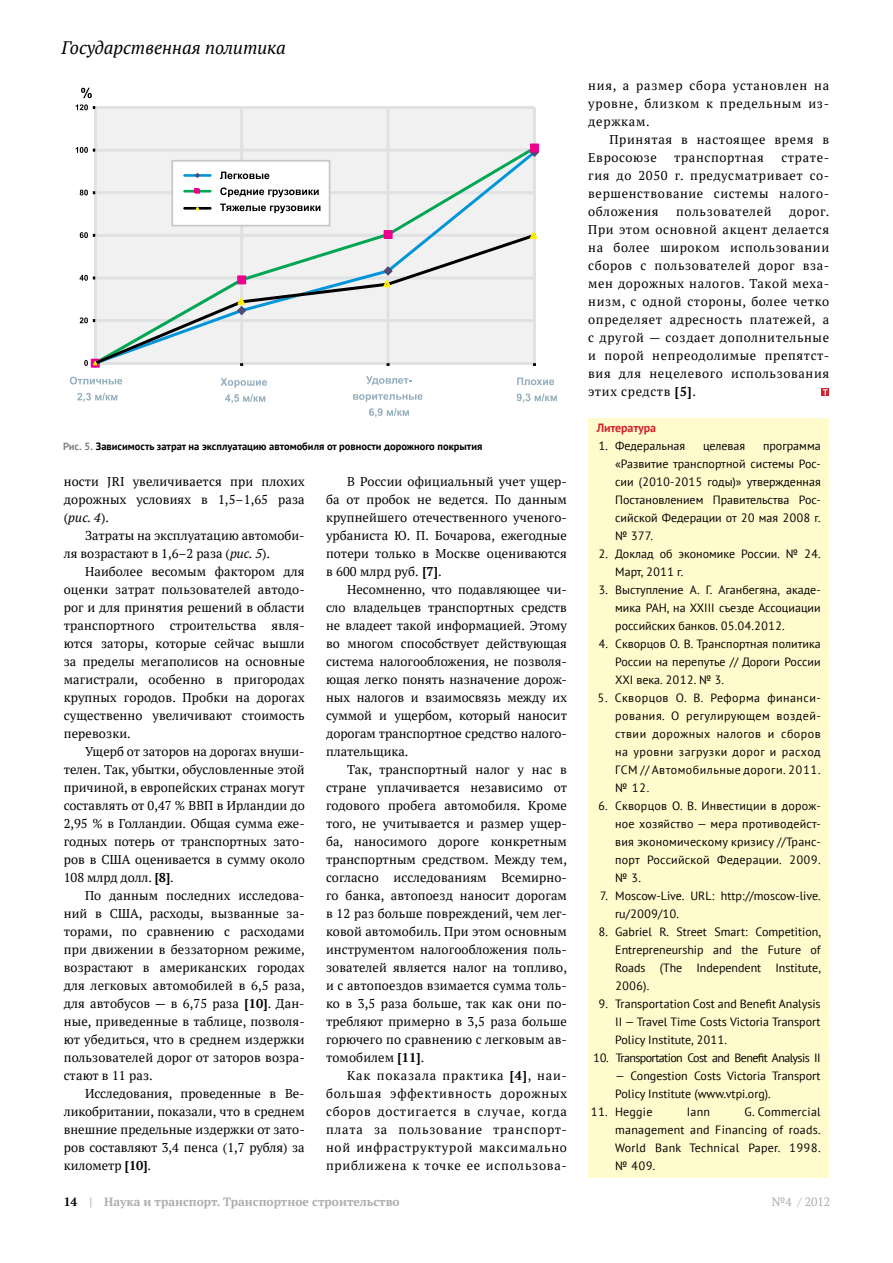
<style>
.page{position:relative;width:893px;height:1263px;background:#fff}
.page>*{position:absolute;margin:0;border:0;box-sizing:border-box;transform-origin:0 0}
.t1{font:italic 18px "PT Serif";color:#000}
.t2{font:12.75px/18px "PT Serif";letter-spacing:.01em;color:#000;text-align:justify}
.t3{font:12.75px/18px "PT Serif";letter-spacing:.05em;color:#000}
.t4{font:12px/18px "PT Sans";color:#000;text-align:justify}
.t5{font:700 12px "PT Serif";color:#abadb0}
.t6{font:12px "PT Sans";letter-spacing:-.05em;color:#000}
.t7{font:700 12px "PT Sans";letter-spacing:-.01em;color:#d2232a}
.t8{font:12px "PT Sans";letter-spacing:.02em;color:#000}
.t9{font:12px "PT Serif";color:#abadb0}
.t10{font:700 10.5px "PT Sans";color:#000}
.s1{color:#808285}
.s2{font-style:italic}
.s3{font-weight:700}
.s4{color:#000}
</style>
<div class="page">
<div style="left:588px;top:418px;width:241px;height:760px;background:#fffbcc"></div>
<div style="left:95px;top:109px;width:437px;height:256px;background:#f1f1f2"></div>
<hr style="left:95px;top:106px;width:439px;height:3px;background:#e0e1e2">
<hr style="left:240px;top:108px;width:3px;height:255px;background:#e0e1e2">
<hr style="left:387px;top:108px;width:3px;height:255px;background:#e0e1e2">
<hr style="left:533px;top:108px;width:3px;height:255px;background:#e0e1e2">
<hr style="left:94px;top:108px;width:3px;height:255px;background:#e0e1e2">
<svg style="left:95px;top:148px;width:439px;height:86px"></svg>
<svg style="left:384px;top:230px;width:9px;height:4px"></svg>
<svg style="left:530px;top:144px;width:9px;height:13px"></svg>
<svg style="left:95px;top:234px;width:441px;height:131px"></svg>
<svg style="left:237px;top:266px;width:156px;height:49px"></svg>
<svg style="left:530px;top:232px;width:7px;height:7px"></svg>
<svg style="left:84px;top:359px;width:16px;height:9px"></svg>
<svg style="left:80px;top:317px;width:15px;height:6px"></svg>
<svg style="left:80px;top:275px;width:15px;height:6px"></svg>
<svg style="left:80px;top:232px;width:15px;height:6px"></svg>
<svg style="left:80px;top:190px;width:15px;height:5px"></svg>
<svg style="left:76px;top:147px;width:19px;height:6px"></svg>
<svg style="left:76px;top:104px;width:19px;height:6px"></svg>
<svg style="left:517px;top:377px;width:37px;height:8px"></svg>
<svg style="left:517px;top:393px;width:39px;height:10px"></svg>
<svg style="left:70px;top:377px;width:52px;height:7px"></svg>
<svg style="left:77px;top:393px;width:40px;height:9px"></svg>
<svg style="left:220px;top:378px;width:47px;height:10px"></svg>
<svg style="left:225px;top:394px;width:40px;height:9px"></svg>
<svg style="left:366px;top:376px;width:46px;height:9px"></svg>
<svg style="left:353px;top:394px;width:70px;height:8px"></svg>
<svg style="left:369px;top:408px;width:40px;height:9px"></svg>
<div style="left:171px;top:160px;width:159px;height:66px;background:#fff;border:2px solid #c7c8ca"></div>
<hr style="left:183px;top:174px;width:29px;height:3px;background:#0095da">
<hr style="left:183px;top:190px;width:29px;height:3px;background:#00a651">
<hr style="left:183px;top:207px;width:29px;height:3px;background:#000">
<svg style="left:195px;top:173px;width:5px;height:5px"></svg>
<svg style="left:195px;top:189px;width:5px;height:5px"></svg>
<svg style="left:220px;top:172px;width:49px;height:7px"></svg>
<svg style="left:220px;top:187px;width:99px;height:10px"></svg>
<svg style="left:220px;top:204px;width:100px;height:9px"></svg>
<svg style="left:81px;top:88px;width:11px;height:10px"></svg>
<svg style="left:821px;top:388px;width:8px;height:8px"></svg>
<svg style="left:823px;top:389px;width:5px;height:6px"></svg>
<h1 class="t1" style="left:62px;top:36px;width:226px">Государственная политика</h1>
<p class="t10" style="left:63px;top:439px;width:421px"><span class="s1">Рис. 5.</span> Зависимость затрат на эксплуатацию автомобиля от ровности дорожного покрытия</p>
<p class="t2" style="left:64px;top:472px;width:242px">ности JRI увеличивается при плохих дорожных условиях в 1,5–1,65 раза (<span class="s2">рис. 4</span>).</p>
<p class="t2" style="left:64px;top:526px;width:242px;text-indent:21px">Затраты на эксплуатацию автомоби&shy;ля возрастают в 1,6–2 раза (<span class="s2">рис. 5</span>).</p>
<p class="t2" style="left:64px;top:562px;width:242px;text-indent:21px">Наиболее весомым фактором для оценки затрат пользователей автодо&shy;рог и для принятия решений в области транспортного строительства явля&shy;ются заторы, которые сейчас вышли за пределы мегаполисов на основные магистрали, особенно в пригородах крупных городов. Пробки на дорогах существенно увеличивают стоимость перевозки.</p>
<p class="t2" style="left:64px;top:742px;width:242px;text-indent:21px">Ущерб от заторов на дорогах внуши&shy;телен. Так, убытки, обусловленные этой причиной, в европейских странах могут составлять от 0,47 % ВВП в Ирландии до 2,95 % в Голландии. Общая сумма еже&shy;годных потерь от транспортных зато&shy;ров в США оценивается в сумму около 108 млрд долл. <span class="s3">[8]</span>.</p>
<p class="t2" style="left:64px;top:886px;width:242px;text-indent:21px">По данным последних исследова&shy;ний в США, расходы, вызванные за&shy;торами, по сравнению с расходами при движении в беззаторном режиме, возрастают в американских городах для легковых автомобилей в 6,5 раза, для автобусов — в 6,75 раза <span class="s3">[10]</span>. Дан&shy;ные, приведенные в таблице, позволя&shy;ют убедиться, что в среднем издержки пользователей дорог от заторов возра&shy;стают в 11 раз.</p>
<p class="t2" style="left:64px;top:1084px;width:242px;text-indent:21px">Исследования, проведенные в Ве&shy;ликобритании, показали, что в среднем внешние предельные издержки от зато&shy;ров составляют 3,4 пенса (1,7 рубля) за километр <span class="s3">[10]</span>.</p>
<p class="t2" style="left:326px;top:472px;width:242px;text-indent:21px">В России официальный учет ущер&shy;ба от пробок не ведется. По данным крупнейшего отечественного ученого&shy;урбаниста Ю. П. Бочарова, ежегодные потери только в Москве оцениваются в 600 млрд руб. <span class="s3">[7]</span>.</p>
<p class="t2" style="left:326px;top:580px;width:242px;text-indent:21px">Несомненно, что подавляющее чи&shy;сло владельцев транспортных средств не владеет такой информацией. Этому во многом способствует действующая система налогообложения, не позволя&shy;ющая легко понять назначение дорож&shy;ных налогов и взаимосвязь между их суммой и ущербом, который наносит дорогам транспортное средство налого&shy;плательщика.</p>
<p class="t2" style="left:326px;top:761px;width:242px;text-indent:21px">Так, транспортный налог у нас в стране уплачивается независимо от годового пробега автомобиля. Кроме того, не учитывается и размер ущер&shy;ба, наносимого дороге конкретным транспортным средством. Между тем, согласно исследованиям Всемирно&shy;го банка, автопоезд наносит дорогам в 12 раз больше повреждений, чем лег&shy;ковой автомобиль. При этом основным инструментом налогообложения поль&shy;зователей является налог на топливо, и с автопоездов взимается сумма толь&shy;ко в 3,5 раза больше, так как они по&shy;требляют примерно в 3,5 раза больше горючего по сравнению с легковым ав&shy;томобилем <span class="s3">[11]</span>.</p>
<p class="t2" style="left:326px;top:1067px;width:242px;text-indent:21px">Как показала практика <span class="s3">[4]</span>, наи&shy;большая эффективность дорожных сборов достигается в случае, когда плата за пользование транспорт&shy;ной инфраструктурой максимально приближена к точке ее использова-</p>
<p class="t2" style="left:588px;top:77px;width:242px">ния, а размер сбора установлен на уровне, близком к предельным из&shy;держкам.</p>
<p class="t3" style="left:588px;top:131px;width:242px;text-indent:21px">Принятая в настоящее время в<br>Евросоюзе</p>
<p class="t2" style="left:588px;top:149px;width:242px;text-indent:193px">страте&shy;гия до 2050 г. предусматривает со&shy;вершенствование системы налого&shy;обложения</p>
<p class="t3" style="left:674px;top:149px;width:91px">транспортная</p>
<p class="t3" style="left:676px;top:203px;width:97px">пользователей</p>
<p class="t2" style="left:588px;top:203px;width:242px;text-indent:201px">дорог.<br>При этом основной акцент делается на более широком использовании сборов с пользователей дорог вза&shy;мен дорожных налогов. Такой меха&shy;низм, с одной стороны, более четко определяет адресность платежей, а с другой — создает дополнительные и порой непреодолимые препятст&shy;вия для нецелевого использования этих средств <span class="s3">[5]</span>.</p>
<p class="t7" style="left:597px;top:420px;width:61px">Литература</p>
<p class="t4" style="left:598px;top:437px;width:88px">1. Федеральная</p>
<p class="t4" style="left:703px;top:437px;width:44px">целевая</p>
<p class="t4" style="left:615px;top:437px;width:207px;text-indent:148px">программа «Развитие транспортной системы Рос&shy;сии (2010-2015 годы)» утвержденная Постановлением Правительства Рос&shy;сийской Федерации от 20 мая 2008 г. № 377.</p>
<p class="t4" style="left:615px;top:545px;width:207px;text-indent:-17px">2. Доклад об экономике России. № 24.<br>Март, 2011 г.</p>
<p class="t4" style="left:615px;top:581px;width:207px;text-indent:-17px">3. Выступление А. Г. Аганбегяна, акаде&shy;мика РАН, на XXIII съезде Ассоциации российских банков. 05.04.2012.</p>
<p class="t4" style="left:615px;top:635px;width:207px;text-indent:-17px">4. Скворцов О. В. Транспортная политика России на перепутье // Дороги России ХХI века. 2012. № 3.</p>
<p class="t4" style="left:615px;top:689px;width:207px;text-indent:-18px">5. Скворцов О. В. Реформа финанси&shy;рования. О регулирующем воздей&shy;ствии дорожных налогов и сборов на уровни загрузки дорог и расход ГСМ // Автомобильные дороги. 2011. № 12.</p>
<p class="t4" style="left:615px;top:797px;width:207px;text-indent:-17px">6. Скворцов О. В. Инвестиции в дорож&shy;ное хозяйство — мера противодейст&shy;вия экономическому кризису //Транс&shy;порт Российской Федерации. 2009. № 3.</p>
<p class="t4" style="left:615px;top:887px;width:207px;text-indent:-15px">7. Moscow-Live. URL: http://moscow-live. ru/2009/10.</p>
<p class="t4" style="left:615px;top:923px;width:207px;text-indent:-17px">8. Gabriel R. Street Smart: Competition, Entrepreneurship and the Future of Roads (The Independent Institute, 2006).</p>
<p class="t4" style="left:615px;top:995px;width:207px;text-indent:-17px">9. Transportation Cost and Benefit Analysis II — Travel Time Costs Victoria Transport Policy Institute, 2011.</p>
<p class="t6" style="left:593px;top:1050px;width:229px">10. Transportation Cost and Benefit Analysis II</p>
<p class="t4" style="left:615px;top:1067px;width:207px">— Congestion Costs Victoria Transport<br>Policy Institute (www.vtpi.org).</p>
<p class="t8" style="left:591px;top:1104px;width:63px">11. Heggie</p>
<p class="t4" style="left:687px;top:1103px;width:25px">Iann</p>
<p class="t4" style="left:615px;top:1103px;width:207px;text-indent:129px">G. Commercial management and Financing of roads.<br>World Bank Technical Paper. 1998. № 409.</p>
<p class="t5" style="left:64px;top:1194px;width:337px"><span class="s4">14</span> | Наука и транспорт. Транспортное строительство</p>
<p class="t9" style="left:772px;top:1194px;width:60px">№4 / 2012</p>
</div>
